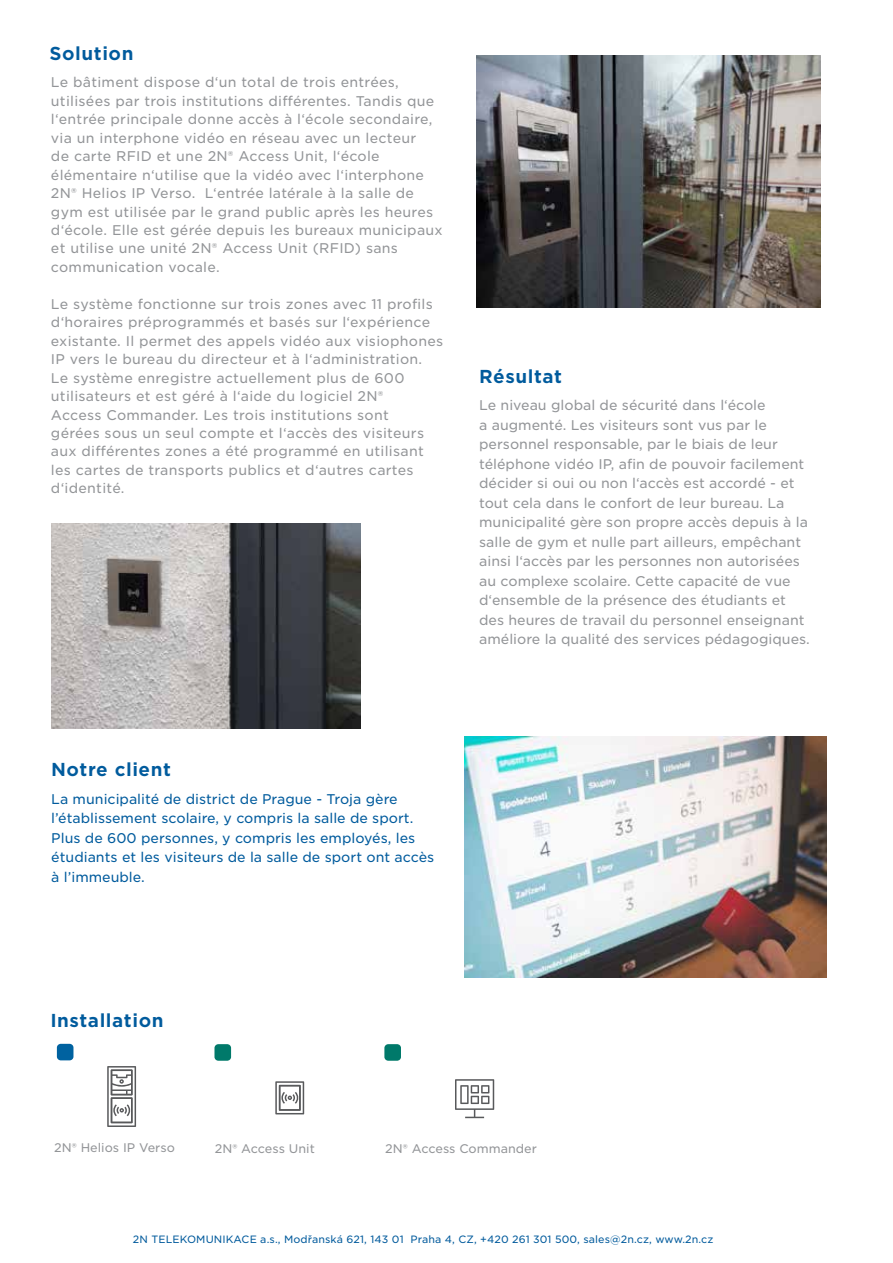
<style>
.page{position:relative;width:893px;height:1263px;background:#fff}
.page>*{position:absolute;margin:0;border:0;box-sizing:border-box;transform-origin:0 0}
.t1{font:700 18px "Gotham S Sm";letter-spacing:.03em;color:#005b9d}
.t2{font:13.5px/18.5px "Gotham S Sm";letter-spacing:.02em;color:#939598}
.t3{font:13.5px/19.5px "Gotham S Sm";color:#939598}
.t4{font:13.5px/19.5px "Gotham S Sm";color:#005b9d}
.t5{font:12px "Gotham S Sm";color:#939598}
.t6{font:10.2px "Gotham S Sm";letter-spacing:.01em;color:#005a9c}
</style>
<div class="page">
<div style="left:57px;top:1044px;width:16px;height:16px;background:#0062a0;border-radius:4px"></div>
<img style="left:51px;top:524px;width:309px;height:205px">
<img style="left:464px;top:737px;width:362px;height:240px">
<img style="left:476px;top:55px;width:345px;height:252px">
<div style="left:214px;top:1044px;width:17px;height:17px;background:#00796a;border-radius:4px"></div>
<div style="left:384px;top:1044px;width:17px;height:17px;background:#00796a;border-radius:4px"></div>
<svg style="left:275px;top:1081px;width:29px;height:33px"></svg>
<svg style="left:107px;top:1066px;width:29px;height:61px"></svg>
<svg style="left:455px;top:1079px;width:39px;height:39px"></svg>
<h1 class="t1" style="left:50px;top:41px;width:85px">Solution</h1>
<p class="t2" style="left:51px;top:73px;width:393px">Le bâtiment dispose d‘un total de trois entrées, utilisées par trois institutions différentes. Tandis que l‘entrée principale donne accès à l‘école secondaire, via un interphone vidéo en réseau avec un lecteur<br>de carte RFID et une 2N® Access Unit, l‘école élémentaire n‘utilise que la vidéo avec l‘interphone 2N® Helios IP Verso. L‘entrée latérale à la salle de gym est utilisée par le grand public après les heures d‘école. Elle est gérée depuis les bureaux municipaux et utilise une unité 2N® Access Unit (RFID) sans communication vocale.</p>
<p class="t2" style="left:51px;top:294px;width:394px">Le système fonctionne sur trois zones avec 11 profils d‘horaires préprogrammés et basés sur l‘expérience existante. Il permet des appels vidéo aux visiophones IP vers le bureau du directeur et à l‘administration.<br>Le système enregistre actuellement plus de 600 utilisateurs et est géré à l‘aide du logiciel 2N®<br>Access Commander. Les trois institutions sont<br>gérées sous un seul compte et l‘accès des visiteurs aux différentes zones a été programmé en utilisant les cartes de transports publics et d‘autres cartes d‘identité.</p>
<h1 class="t1" style="left:479px;top:364px;width:84px">Résultat</h1>
<p class="t3" style="left:479px;top:395px;width:332px">Le niveau global de sécurité dans l‘école<br>a augmenté. Les visiteurs sont vus par le personnel responsable, par le biais de leur téléphone vidéo IP, afin de pouvoir facilement décider si oui ou non l‘accès est accordé - et tout cela dans le confort de leur bureau. La municipalité gère son propre accès depuis à la salle de gym et nulle part ailleurs, empêchant ainsi l‘accès par les personnes non autorisées au complexe scolaire. Cette capacité de vue d‘ensemble de la présence des étudiants et des heures de travail du personnel enseignant améliore la qualité des services pédagogiques.</p>
<h1 class="t1" style="left:51px;top:757px;width:121px">Notre client</h1>
<p class="t4" style="left:51px;top:789px;width:384px">La municipalité de district de Prague - Troja gère l’établissement scolaire, y compris la salle de sport.<br>Plus de 600 personnes, y compris les employés, les étudiants et les visiteurs de la salle de sport ont accès à l’immeuble.</p>
<h1 class="t1" style="left:50px;top:1008px;width:115px">Installation</h1>
<p class="t5" style="left:54px;top:1140px;width:122px">2N® Helios IP Verso</p>
<p class="t5" style="left:215px;top:1140px;width:102px">2N® Access Unit</p>
<p class="t5" style="left:385px;top:1141px;width:153px">2N® Access Commander</p>
<p class="t6" style="left:133px;top:1232px;width:582px">2N TELEKOMUNIKACE a.s., Modřanská 621, 143 01 Praha 4, CZ, +420 261 301 500, sales@2n.cz, www.2n.cz</p>
</div>
